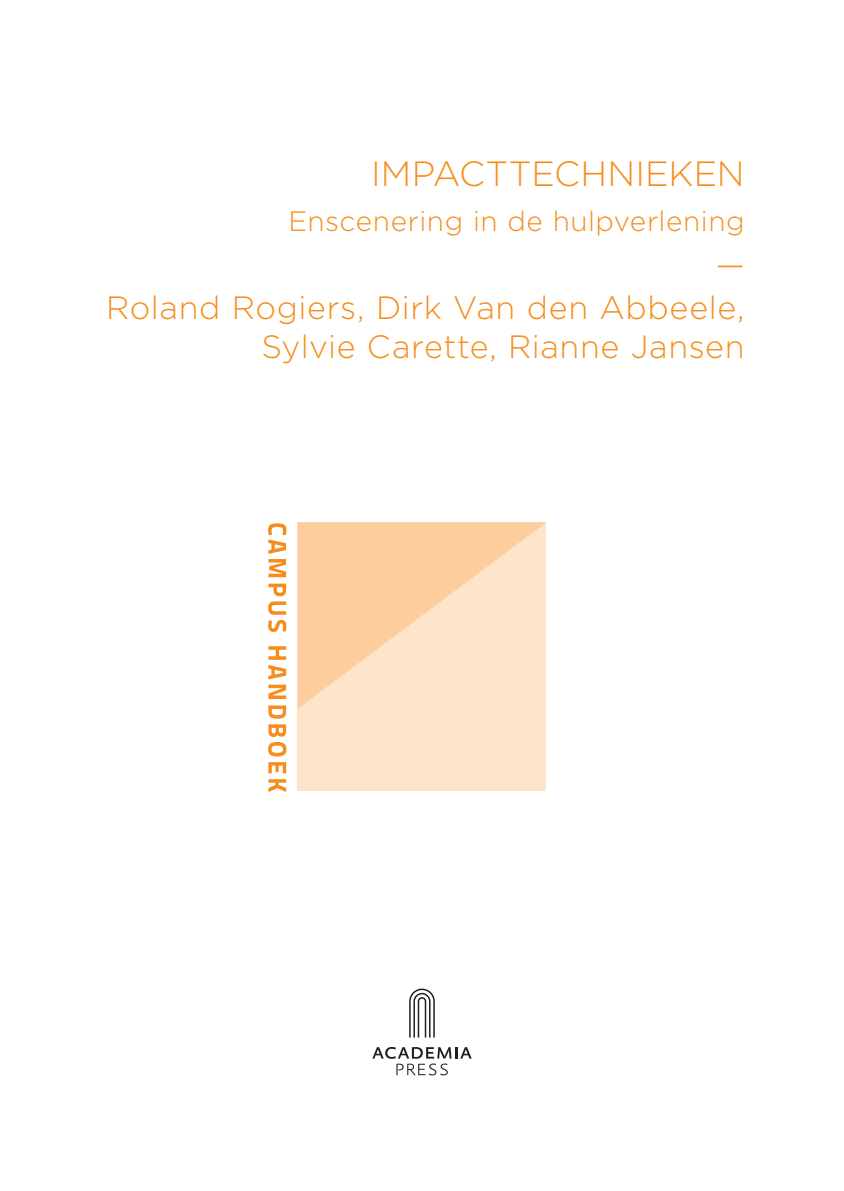
<style>
.page{position:relative;width:844px;height:1191px;background:#fff}
.page>*{position:absolute;margin:0;border:0;box-sizing:border-box;transform-origin:0 0}
.t1{font:300 35px "Gotham";letter-spacing:.005em;color:#f68e1e}
.t2{font:300 32.2px/42.9px "Gotham";letter-spacing:.015em;color:#f68e1e;text-align:right}
.t3{font:300 28px "Gotham";letter-spacing:.015em;color:#f68e1e}
</style>
<div class="page">
<svg style="left:268px;top:523px;width:18px;height:269px"></svg>
<div style="left:297px;top:522px;width:249px;height:269px;background:#fee5c9"></div>
<svg style="left:297px;top:522px;width:249px;height:187px"></svg>
<svg style="left:372px;top:1047px;width:99px;height:28px"></svg>
<svg style="left:409px;top:988px;width:25px;height:49px"></svg>
<p class="t1" style="left:371px;top:155px;width:375px">Impacttechni eken</p>
<p class="t3" style="left:288px;top:206px;width:457px">Enscenering in de hulpverlening</p>
<p class="t2" style="left:106px;top:243px;width:640px">—<br>Roland Rogiers, Dirk Van den Abbeele,</p>
<p class="t2" style="left:261px;top:324px;width:484px">Sylvie Carette, Rianne Jansen</p>
</div>
